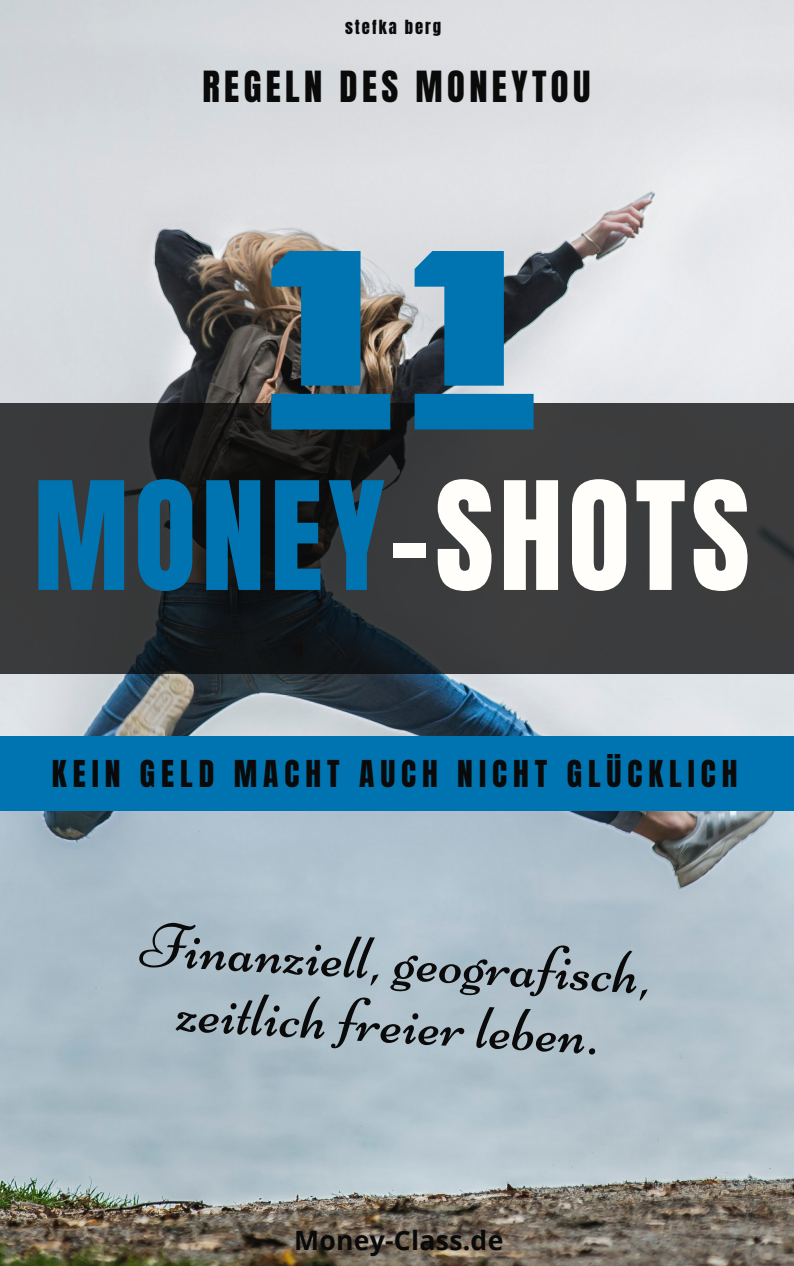
<style>
.page{position:relative;width:794px;height:1266px;background:#fff}
.page>*{position:absolute;margin:0;border:0;box-sizing:border-box;transform-origin:0 0}
.t1{font:275.4px "Black Ops One";color:#0074b1}
.t2{font:127.73px "Anton";letter-spacing:.04em;color:#fffefb}
.t3{font:63.07px/62.9px "Niconne";color:#0a0a0a;text-align:center}
.t4{font:36.53px "Anton";letter-spacing:.12em;color:#0a0a0a}
.t5{font:31.5px "Anton";letter-spacing:.19em;color:#0a0a0a}
.t6{font:700 26.55px "Open Sans";letter-spacing:.01em;color:#0a0a0a}
.t7{font:16.58px "Anton";letter-spacing:.12em;color:#0a0a0a}
.s1{color:#0074b1}
</style>
<div class="page">
<img style="left:0;top:0;width:793px;height:1266px">
<svg style="left:0;top:403px;width:793px;height:270px;background:#2f3031"></svg>
<div style="left:0;top:736px;width:793px;height:74px;background:#0074b1"></div>
<p class="t7" style="left:345px;top:15px;width:98px">stefka berg</p>
<p class="t4" style="left:202px;top:60px;width:389px">REGELN DES MONEYTOU</p>
<h1 class="t1" style="left:252px;top:178px;width:301px">11</h1>
<h2 class="t2" style="left:34px;top:444px;width:717px"><span class="s1">MONEY</span>-SHOTS</h2>
<p class="t5" style="left:52px;top:751px;width:686px">KEIN GELD MACHT AUCH NICHT GLÜCKLICH</p>
<p class="t3" style="left:142px;top:914px;width:513px;rotate:3deg">Finanziell, geografisch, zeitlich freier leben.</p>
<p class="t6" style="left:294px;top:1221px;width:211px">Money-Class.de</p>
</div>
